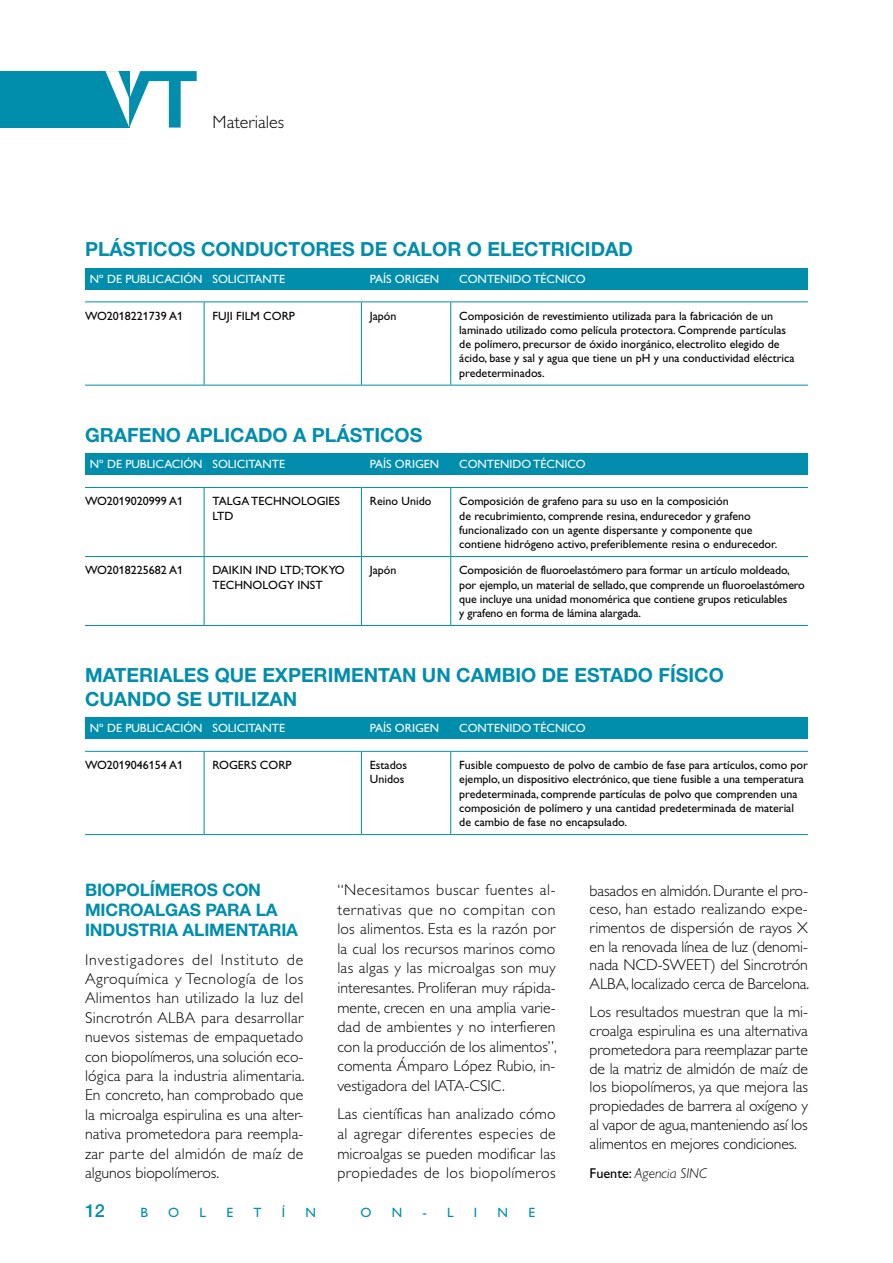
<style>
.page{position:relative;width:893px;height:1263px;background:#fff}
.page>*{position:absolute;margin:0;border:0;box-sizing:border-box;transform-origin:0 0}
.t1{font:700 19.5px/23.4px "Helvetica Neue LT Std";color:#008eac}
.t2{font:300 18px "Gill Alt One";color:#000}
.t3{font:500 18px "Helvetica Neue LT Std";color:#008eac}
.t4{font:700 17.25px/20.1px "Helvetica Neue LT Std";letter-spacing:-.01em;color:#008eac}
.t5{font:300 15.75px/19.5px "Gill Alt One";color:#000;text-align:justify}
.t6{font:italic 300 14.25px "Gill Alt One";color:#000}
.t7{font:13.5px "Gill Alt One";color:#008eac}
.t8{font:12px/14.2px "Gill Alt One";color:#000}
.t9{font:12px "Gill Alt One";color:#fff}
.s1{font-weight:400;font-style:normal}
</style>
<div class="page">
<div style="left:0;top:71px;width:129px;height:57px;background:#008eac"></div>
<svg style="left:106px;top:71px;width:91px;height:57px"></svg>
<div style="left:85px;top:454px;width:723px;height:21px;background:#008eac"></div>
<div style="left:85px;top:717px;width:723px;height:22px;background:#008eac"></div>
<hr style="left:85px;top:487px;width:119px;height:1px;background:#008eac">
<hr style="left:204px;top:487px;width:157px;height:1px;background:#008eac">
<hr style="left:204px;top:488px;width:1px;height:68px;background:#008eac">
<hr style="left:361px;top:487px;width:90px;height:1px;background:#008eac">
<hr style="left:361px;top:488px;width:1px;height:68px;background:#008eac">
<hr style="left:451px;top:487px;width:357px;height:1px;background:#008eac">
<hr style="left:450px;top:488px;width:1px;height:68px;background:#008eac">
<hr style="left:85px;top:556px;width:119px;height:1px;background:#008eac">
<hr style="left:204px;top:556px;width:157px;height:1px;background:#008eac">
<hr style="left:204px;top:557px;width:1px;height:68px;background:#008eac">
<hr style="left:361px;top:556px;width:90px;height:1px;background:#008eac">
<hr style="left:361px;top:557px;width:1px;height:68px;background:#008eac">
<hr style="left:451px;top:556px;width:357px;height:1px;background:#008eac">
<hr style="left:450px;top:557px;width:1px;height:68px;background:#008eac">
<hr style="left:85px;top:625px;width:119px;height:1px;background:#008eac">
<hr style="left:204px;top:625px;width:157px;height:1px;background:#008eac">
<hr style="left:361px;top:625px;width:90px;height:1px;background:#008eac">
<hr style="left:451px;top:625px;width:357px;height:1px;background:#008eac">
<hr style="left:85px;top:751px;width:119px;height:1px;background:#008eac">
<hr style="left:204px;top:751px;width:157px;height:1px;background:#008eac">
<hr style="left:204px;top:752px;width:1px;height:82px;background:#008eac">
<hr style="left:361px;top:751px;width:90px;height:1px;background:#008eac">
<hr style="left:361px;top:752px;width:1px;height:82px;background:#008eac">
<hr style="left:451px;top:751px;width:357px;height:1px;background:#008eac">
<hr style="left:450px;top:752px;width:1px;height:82px;background:#008eac">
<hr style="left:85px;top:834px;width:119px;height:1px;background:#008eac">
<hr style="left:204px;top:834px;width:157px;height:1px;background:#008eac">
<hr style="left:361px;top:834px;width:90px;height:1px;background:#008eac">
<hr style="left:451px;top:834px;width:357px;height:1px;background:#008eac">
<div style="left:85px;top:268px;width:723px;height:21px;background:#008eac"></div>
<hr style="left:85px;top:301px;width:119px;height:1px;background:#008eac">
<hr style="left:204px;top:301px;width:157px;height:1px;background:#008eac">
<hr style="left:204px;top:302px;width:1px;height:83px;background:#008eac">
<hr style="left:361px;top:301px;width:90px;height:1px;background:#008eac">
<hr style="left:361px;top:302px;width:1px;height:83px;background:#008eac">
<hr style="left:451px;top:301px;width:357px;height:1px;background:#008eac">
<hr style="left:450px;top:302px;width:1px;height:83px;background:#008eac">
<hr style="left:85px;top:385px;width:119px;height:1px;background:#008eac">
<hr style="left:204px;top:385px;width:157px;height:1px;background:#008eac">
<hr style="left:361px;top:385px;width:90px;height:1px;background:#008eac">
<hr style="left:451px;top:385px;width:357px;height:1px;background:#008eac">
<p class="t2" style="left:213px;top:111px;width:73px">Materiales</p>
<p class="t1" style="left:85px;top:237px;width:549px">PLÁSTICOS CONDUCTORES DE CALOR O ELECTRICIDAD</p>
<p class="t9" style="left:90px;top:272px;width:114px">Nº DE PUBLICACIÓN</p>
<p class="t8" style="left:85px;top:308px;width:100px">WO2018221739 A1</p>
<p class="t8" style="left:213px;top:308px;width:84px">FUJI FILM CORP</p>
<p class="t8" style="left:370px;top:308px;width:28px">Japón</p>
<p class="t8" style="left:459px;top:308px;width:337px">Composición de revestimiento utilizada para la fabricación de un laminado utilizado como película protectora. Comprende partículas de polímero, precursor de óxido inorgánico, electrolito elegido de ácido, base y sal y agua que tiene un pH y una conductividad eléctrica predeterminados.</p>
<p class="t9" style="left:213px;top:272px;width:74px">SOLICITANTE</p>
<p class="t9" style="left:370px;top:272px;width:71px">PAÍS ORIGEN</p>
<p class="t9" style="left:459px;top:272px;width:128px">CONTENIDO TÉCNICO</p>
<p class="t1" style="left:85px;top:423px;width:339px">GRAFENO APLICADO A PLÁSTICOS</p>
<p class="t9" style="left:90px;top:457px;width:114px">Nº DE PUBLICACIÓN</p>
<p class="t9" style="left:213px;top:457px;width:74px">SOLICITANTE</p>
<p class="t9" style="left:370px;top:457px;width:71px">PAÍS ORIGEN</p>
<p class="t9" style="left:459px;top:457px;width:128px">CONTENIDO TÉCNICO</p>
<p class="t8" style="left:85px;top:494px;width:100px">WO2019020999 A1</p>
<p class="t8" style="left:213px;top:494px;width:129px">TALGA TECHNOLOGIES<br>LTD</p>
<p class="t8" style="left:370px;top:494px;width:63px">Reino Unido</p>
<p class="t8" style="left:459px;top:494px;width:320px">Composición de grafeno para su uso en la composición<br>de recubrimiento, comprende resina, endurecedor y grafeno funcionalizado con un agente dispersante y componente que contiene hidrógeno activo, preferiblemente resina o endurecedor.</p>
<p class="t8" style="left:85px;top:563px;width:100px">WO2018225682 A1</p>
<p class="t8" style="left:213px;top:563px;width:134px">DAIKIN IND LTD;TOKYO<br>TECHNOLOGY INST</p>
<p class="t8" style="left:370px;top:563px;width:28px">Japón</p>
<p class="t8" style="left:459px;top:563px;width:347px">Composición de fluoroelastómero para formar un artículo moldeado, por ejemplo, un material de sellado, que comprende un fluoroelastómero que incluye una unidad monomérica que contiene grupos reticulables<br>y grafeno en forma de lámina alargada.</p>
<p class="t1" style="left:85px;top:663px;width:640px">MATERIALES QUE EXPERIMENTAN UN CAMBIO DE ESTADO FÍSICO<br>CUANDO SE UTILIZAN</p>
<p class="t9" style="left:90px;top:721px;width:114px">Nº DE PUBLICACIÓN</p>
<p class="t9" style="left:213px;top:721px;width:74px">SOLICITANTE</p>
<p class="t9" style="left:370px;top:721px;width:71px">PAÍS ORIGEN</p>
<p class="t9" style="left:459px;top:721px;width:128px">CONTENIDO TÉCNICO</p>
<p class="t8" style="left:85px;top:758px;width:100px">WO2019046154 A1</p>
<p class="t8" style="left:213px;top:758px;width:81px">ROGERS CORP</p>
<p class="t8" style="left:370px;top:758px;width:39px">Estados<br>Unidos</p>
<p class="t8" style="left:459px;top:758px;width:350px">Fusible compuesto de polvo de cambio de fase para artículos, como por ejemplo, un dispositivo electrónico, que tiene fusible a una temperatura predeterminada, comprende partículas de polvo que comprenden una composición de polímero y una cantidad predeterminada de material de cambio de fase no encapsulado.</p>
<p class="t4" style="left:85px;top:879px;width:215px">BIOPOLÍMEROS CON<br>MICROALGAS PARA LA<br>INDUSTRIA ALIMENTARIA</p>
<p class="t5" style="left:85px;top:950px;width:221px">Investigadores del Instituto de Agroquímica y Tecnología de los Alimentos han utilizado la luz del Sincrotrón ALBA para desarrollar nuevos sistemas de empaquetado con biopolímeros, una solución eco&shy;lógica para la industria alimentaria.<br>En concreto, han comprobado que la microalga espirulina es una alter&shy;nativa prometedora para reempla&shy;zar parte del almidón de maíz de algunos biopolímeros.</p>
<p class="t5" style="left:337px;top:880px;width:221px">“Necesitamos buscar fuentes al&shy;ternativas que no compitan con los alimentos. Esta es la razón por la cual los recursos marinos como las algas y las microalgas son muy interesantes. Proliferan muy rápida&shy;mente, crecen en una amplia varie&shy;dad de ambientes y no interfieren con la producción de los alimentos”, comenta Ámparo López Rubio, in&shy;vestigadora del IATA-CSIC.</p>
<p class="t5" style="left:337px;top:1104px;width:220px">Las científicas han analizado cómo al agregar diferentes especies de microalgas se pueden modificar las propiedades de los biopolímeros</p>
<p class="t3" style="left:85px;top:1200px;width:21px">12</p>
<p class="t7" style="left:140px;top:1205px;width:9px">B</p>
<p class="t7" style="left:168px;top:1205px;width:13px">O</p>
<p class="t7" style="left:200px;top:1205px;width:8px">L</p>
<p class="t7" style="left:226px;top:1205px;width:8px">E</p>
<p class="t7" style="left:253px;top:1205px;width:10px">T</p>
<p class="t7" style="left:282px;top:1205px;width:5px">Í</p>
<p class="t7" style="left:306px;top:1205px;width:12px">N</p>
<p class="t7" style="left:360px;top:1205px;width:13px">O</p>
<p class="t7" style="left:392px;top:1205px;width:12px">N</p>
<p class="t7" style="left:422px;top:1205px;width:33px">- L</p>
<p class="t7" style="left:474px;top:1205px;width:5px">I</p>
<p class="t7" style="left:498px;top:1205px;width:12px">N</p>
<p class="t7" style="left:528px;top:1205px;width:8px">E</p>
<p class="t5" style="left:590px;top:881px;width:221px;line-height:18.8px">basados en almidón. Durante el pro&shy;ceso, han estado realizando expe&shy;rimentos de dispersión de rayos X en la renovada línea de luz (denomi&shy;nada NCD-SWEET) del Sincrotrón ALBA, localizado cerca de Barcelona.</p>
<p class="t5" style="left:590px;top:1003px;width:220px;line-height:18.8px">Los resultados muestran que la mi&shy;croalga espirulina es una alternativa prometedora para reemplazar parte de la matriz de almidón de maíz de los biopolímeros, ya que mejora las propiedades de barrera al oxígeno y al vapor de agua, manteniendo así los alimentos en mejores condiciones.</p>
<p class="t6" style="left:590px;top:1165px;width:119px"><span class="s1">Fuente:</span> Agencia SINC</p>
</div>
